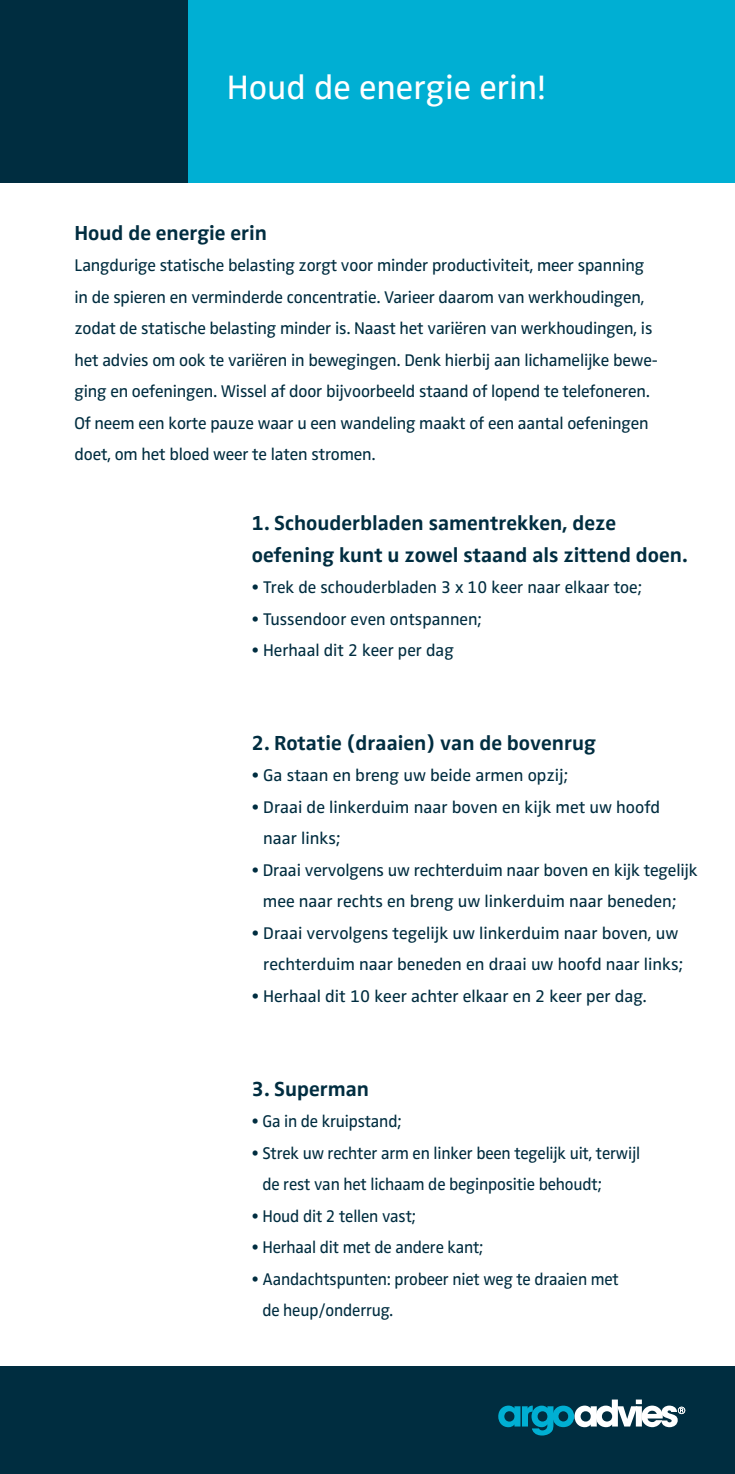
<style>
.page{position:relative;width:735px;height:1474px;background:#fff}
.page>*{position:absolute;margin:0;border:0;box-sizing:border-box;transform-origin:0 0}
.t1{font:35px "Zwo OT";color:#fff}
.t2{font:700 21px/31.5px "Zwo OT";color:#002d40}
.t3{font:17.5px/31.5px "Zwo OT";letter-spacing:-.01em;color:#002d40}
.t4{font:17.5px/31.5px "Zwo OT";letter-spacing:-.01em;color:#002d40;scale:.95 1}
</style>
<div class="page">
<div style="left:171px;top:0;width:563px;height:182px;background:#00afd3"></div>
<div style="left:0;top:0;width:187px;height:182px;background:#002d40"></div>
<div style="left:0;top:1365px;width:734px;height:108px;background:#002d40"></div>
<svg style="left:498px;top:1399px;width:186px;height:36px"></svg>
<h1 class="t1" style="left:226px;top:67px;width:320px">Houd de energie erin!</h1>
<p class="t2" style="left:74px;top:217px;width:194px">Houd de energie erin</p>
<p class="t3" style="left:74px;top:250px;width:584px">Langdurige statische belasting zorgt voor minder productiviteit, meer spanning in de spieren en verminderde concentratie. Varieer daarom van werkhoudingen, zodat de statische belasting minder is. Naast het variëren van werkhoudingen, is het advies om ook te variëren in bewegingen. Denk hierbij aan lichamelijke bewe&shy;ging en oefeningen. Wissel af door bijvoorbeeld staand of lopend te telefoneren.<br>Of neem een korte pauze waar u een wandeling maakt of een aantal oefeningen doet, om het bloed weer te laten stromen.</p>
<p class="t2" style="left:252px;top:507px;width:437px">1. Schouderbladen samentrekken, deze oefening kunt u zowel staand als zittend doen.</p>
<p class="t3" style="left:252px;top:572px;width:391px">• Trek de schouderbladen 3 x 10 keer naar elkaar toe;</p>
<p class="t3" style="left:252px;top:603px;width:231px">• Tussendoor even ontspannen;</p>
<p class="t3" style="left:252px;top:635px;width:203px">• Herhaal dit 2 keer per dag</p>
<p class="t2" style="left:252px;top:727px;width:345px">2. Rotatie (draaien) van de bovenrug</p>
<p class="t3" style="left:252px;top:760px;width:317px">• Ga staan en breng uw beide armen opzij;</p>
<p class="t3" style="left:263px;top:791px;width:398px;text-indent:-11px">• Draai de linkerduim naar boven en kijk met uw hoofd naar links;</p>
<p class="t3" style="left:263px;top:854px;width:436px;text-indent:-11px">• Draai vervolgens uw rechterduim naar boven en kijk tegelijk mee naar rechts en breng uw linkerduim naar beneden;</p>
<p class="t3" style="left:252px;top:917px;width:432px;text-align:right">• Draai vervolgens tegelijk uw linkerduim naar boven, uw rechterduim naar beneden en draai uw hoofd naar links;</p>
<p class="t3" style="left:252px;top:980px;width:396px">• Herhaal dit 10 keer achter elkaar en 2 keer per dag.</p>
<p class="t2" style="left:252px;top:1073px;width:119px">3. Superman</p>
<p class="t4" style="left:252px;top:1106px;width:158px">• Ga in de kruipstand;</p>
<p class="t4" style="left:262px;top:1137px;width:399px;text-indent:-10px">• Strek uw rechter arm en linker been tegelijk uit, terwijl de rest van het lichaam de beginpositie behoudt;</p>
<p class="t4" style="left:252px;top:1200px;width:174px">• Houd dit 2 tellen vast;</p>
<p class="t4" style="left:252px;top:1232px;width:245px">• Herhaal dit met de andere kant;</p>
<p class="t4" style="left:262px;top:1263px;width:376px;text-indent:-10px">• Aandachtspunten: probeer niet weg te draaien met de heup/onderrug.</p>
</div>
